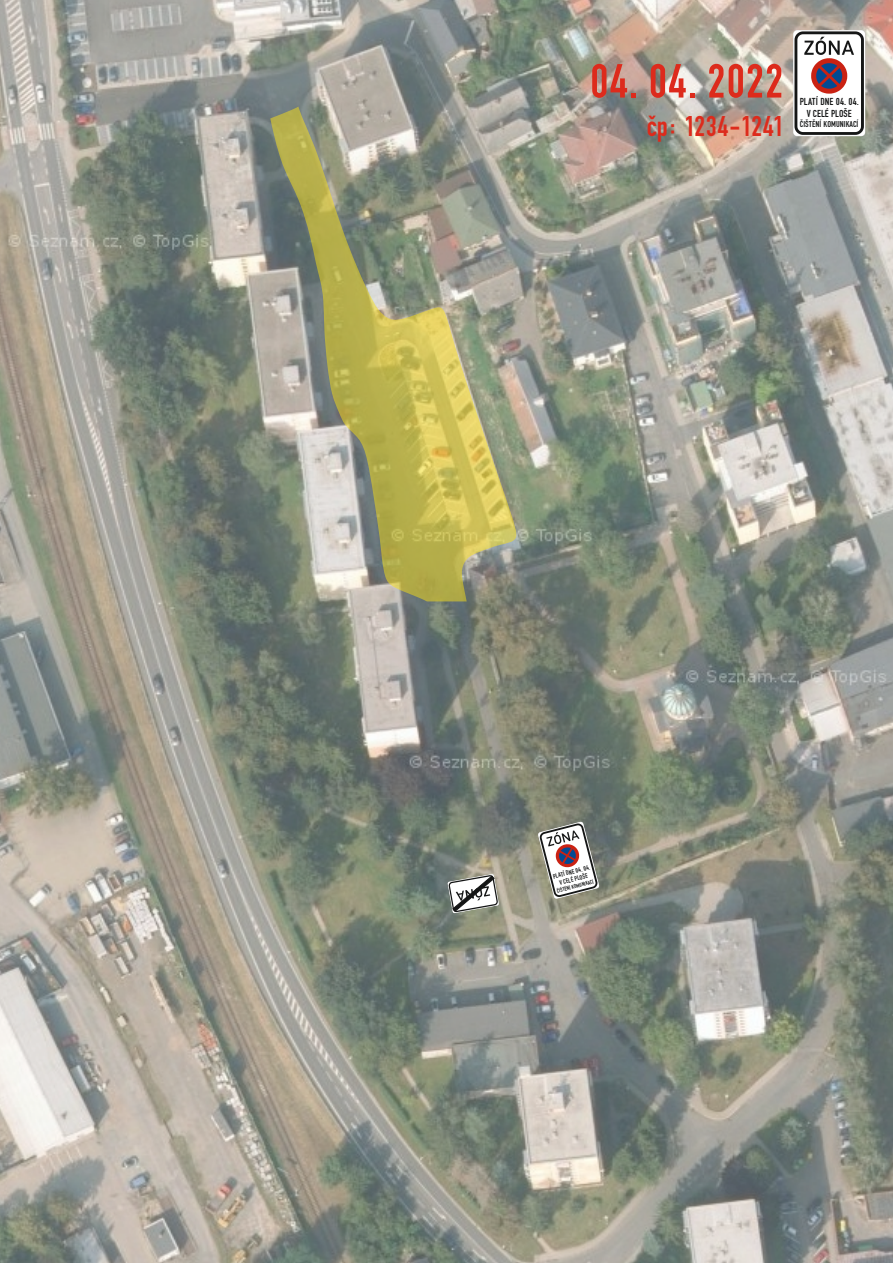
<style>
.page{position:relative;width:893px;height:1263px;background:#fff}
.page>*{position:absolute;margin:0;border:0;box-sizing:border-box;transform-origin:0 0}
.t1{font:50.1px "Znacky uzke";color:#dd2b1c}
.t2{font:30px "Znacky uzke";color:#dd2b1c}
.t3{font:10.65px/11.9px "Znacky uzke";color:#151616;text-align:center}
.t4{font:9px "Znacky uzke";color:#151616}
.t5{font:6.9px/7.6px "Znacky uzke";color:#151616;text-align:center}
.t6{font:5.85px "Znacky uzke";color:#151616}
</style>
<div class="page">
<img style="left:0;top:0;width:893px;height:1263px">
<svg style="left:538px;top:822px;width:61px;height:77px"></svg>
<svg style="left:448px;top:874px;width:51px;height:39px"></svg>
<svg style="left:793px;top:30px;width:72px;height:106px"></svg>
<svg style="left:270px;top:106px;width:248px;height:495px;background:#a8a67c"></svg>
<h1 class="t1" style="left:590px;top:64px;width:196px">04. 04. 2022</h1>
<h2 class="t2" style="left:647px;top:116px;width:139px">čp: 1234-1241</h2>
<h3 class="t3" style="left:800px;top:97px;width:61px">PLATÍ DNE 04. 04.<br>V CELÉ PLOŠE</h3>
<h3 class="t4" style="left:800px;top:121px;width:60px">ČIŠTĚNÍ KOMUNIKACÍ</h3>
<p class="t5" style="left:552px;top:873px;width:40px;rotate:-14deg">PLATÍ DNE 04. 04.<br>V CELÉ PLOŠE</p>
<p class="t6" style="left:556px;top:889px;width:39px;rotate:-14deg">ČIŠTĚNÍ KOMUNIKACÍ</p>
</div>
